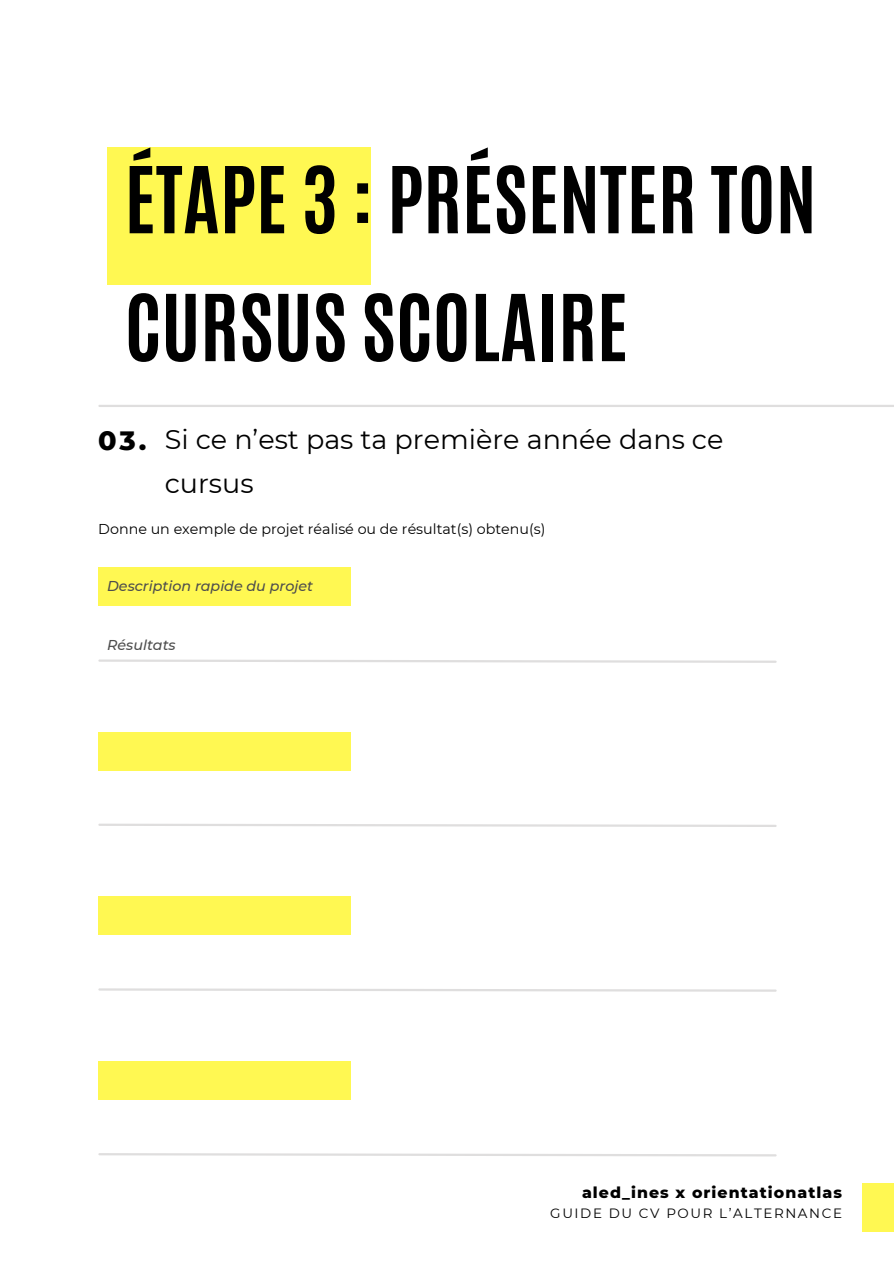
<style>
.page{position:relative;width:894px;height:1264px;background:#fff}
.page>*{position:absolute;margin:0;border:0;box-sizing:border-box;transform-origin:0 0}
.t1{font:700 78.3px/127.8px "Antonio";color:#000}
.t2{font:27px/44px "Montserrat";color:#000}
.t3{font:800 27px "Montserrat";color:#000}
.t4{font:800 15.75px "Montserrat";letter-spacing:.07em;color:#000}
.t5{font:14.25px "Montserrat";color:#000}
.t6{font:italic 500 14.25px "Montserrat";color:#4d4d4d}
.t7{font:13.5px "Montserrat";letter-spacing:.12em;color:#000}
</style>
<div class="page">
<hr style="left:99px;top:405px;width:794px;height:2px;background:#dfdede">
<div style="left:107px;top:147px;width:264px;height:137px;background:#fff852"></div>
<div style="left:862px;top:1183px;width:31px;height:48px;background:#fff852"></div>
<div style="left:98px;top:568px;width:252px;height:38px;background:#fff852"></div>
<svg style="left:98px;top:659px;width:679px;height:4px"></svg>
<div style="left:98px;top:732px;width:252px;height:38px;background:#fff852"></div>
<svg style="left:98px;top:823px;width:679px;height:4px"></svg>
<div style="left:98px;top:896px;width:252px;height:39px;background:#fff852"></div>
<svg style="left:98px;top:988px;width:679px;height:4px"></svg>
<div style="left:98px;top:1061px;width:252px;height:38px;background:#fff852"></div>
<svg style="left:98px;top:1153px;width:679px;height:4px"></svg>
<p class="t1" style="left:124px;top:136px;width:693px">ÉTAPE 3 : PRÉSENTER TON<br>CURSUS SCOLAIRE</p>
<p class="t3" style="left:98px;top:423px;width:49px">03.</p>
<p class="t2" style="left:165px;top:418px;width:560px">Si ce n’est pas ta première année dans ce cursus</p>
<p class="t5" style="left:98px;top:520px;width:448px">Donne un exemple de projet réalisé ou de résultat(s) obtenu(s)</p>
<p class="t6" style="left:107px;top:577px;width:207px">Description rapide du projet</p>
<p class="t6" style="left:107px;top:636px;width:70px">Résultats</p>
<p class="t4" style="left:582px;top:1182px;width:261px">aled_ines x orientationatlas</p>
<p class="t7" style="left:550px;top:1205px;width:293px">GUIDE DU CV POUR L’ALTERNANCE</p>
</div>
